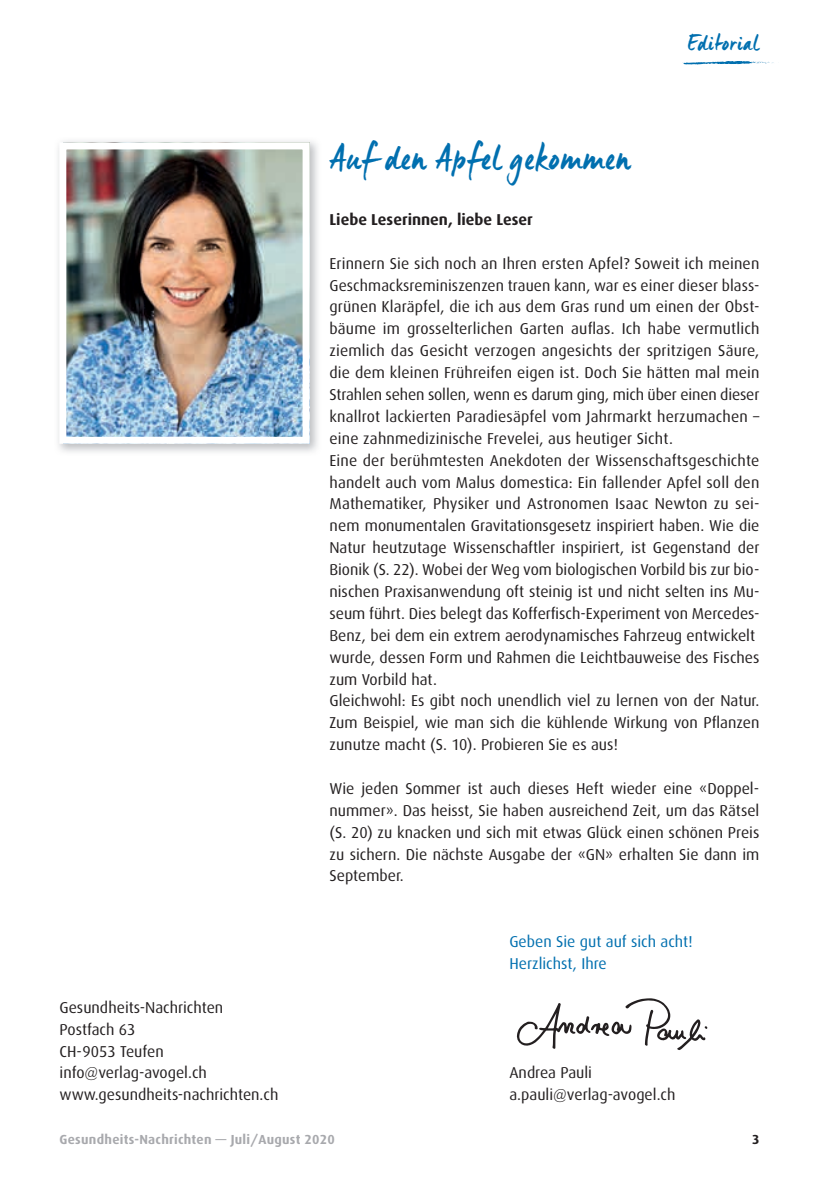
<style>
.page{position:relative;width:819px;height:1191px;background:#fff}
.page>*{position:absolute;margin:0;border:0;box-sizing:border-box;transform-origin:0 0}
.t1{font:35px "Manus";letter-spacing:.03em;color:#006faf}
.t2{font:22.75px "Manus";letter-spacing:.055em;color:#006faf}
.t3{font:15.75px/21.9px "Dax";color:#231f20}
.t4{font:15.75px/21.9px "Dax";color:#006faf}
.t5{font:700 15.75px "Dax";color:#231f20}
.t6{font:700 13.12px "Dax";letter-spacing:.02em;color:#a8a9ad}
.t7{font:700 13.12px "Dax";color:#231f20}
</style>
<div class="page">
<svg style="left:516px;top:998px;width:191px;height:52px"></svg>
<img style="left:58px;top:141px;width:260px;height:311px">
<img style="left:59px;top:142px;width:250px;height:302px">
<svg style="left:682px;top:61px;width:92px;height:4px"></svg>
<h2 class="t2" style="left:688px;top:28px;width:72px">Editorial</h2>
<h1 class="t1" style="left:329px;top:136px;width:302px">Auf den Apfel gekommen</h1>
<p class="t5" style="left:329px;top:211px;width:205px">Liebe Leserinnen, liebe Leser</p>
<p class="t3" style="left:329px;top:252px;width:431px">Erinnern Sie sich noch an Ihren ersten Apfel? Soweit ich meinen Geschmacksreminiszenzen trauen kann, war es einer dieser blass&shy;grünen Klaräpfel, die ich aus dem Gras rund um einen der Obst&shy;bäume im grosselterlichen Garten auflas. Ich habe vermutlich ziemlich das Gesicht verzogen angesichts der spritzigen Säure, die dem kleinen Frühreifen eigen ist. Doch Sie hätten mal mein Strahlen sehen sollen, wenn es darum ging, mich über einen dieser knallrot lackierten Paradiesäpfel vom Jahrmarkt herzumachen – eine zahnmedizinische Frevelei, aus heutiger Sicht.<br>Eine der berühmtesten Anekdoten der Wissenschaftsgeschichte handelt auch vom Malus domestica: Ein fallender Apfel soll den Mathematiker, Physiker und Astronomen Isaac Newton zu sei&shy;nem monumentalen Gravitationsgesetz inspiriert haben. Wie die Natur heutzutage Wissenschaftler inspiriert, ist Gegenstand der Bionik (S. 22). Wobei der Weg vom biologischen Vorbild bis zur bio&shy;nischen Praxisanwendung oft steinig ist und nicht selten ins Mu&shy;seum führt. Dies belegt das Kofferfisch-Experiment von Mercedes-Benz, bei dem ein extrem aerodynamisches Fahrzeug entwickelt wurde, dessen Form und Rahmen die Leichtbauweise des Fisches zum Vorbild hat.<br>Gleichwohl: Es gibt noch unendlich viel zu lernen von der Natur.<br>Zum Beispiel, wie man sich die kühlende Wirkung von Pflanzen zunutze macht (S. 10). Probieren Sie es aus!</p>
<p class="t3" style="left:329px;top:777px;width:431px;text-align:justify">Wie jeden Sommer ist auch dieses Heft wieder eine «Doppel&shy;nummer». Das heisst, Sie haben ausreichend Zeit, um das Rätsel (S. 20) zu knacken und sich mit etwas Glück einen schönen Preis zu sichern. Die nächste Ausgabe der «GN» erhalten Sie dann im September.</p>
<p class="t3" style="left:60px;top:996px;width:220px">Gesundheits-Nachrichten<br>Postfach 63<br>CH-9053 Teufen info@verlag-avogel.ch www.gesundheits-nachrichten.ch</p>
<p class="t4" style="left:509px;top:931px;width:185px">Geben Sie gut auf sich acht!<br>Herzlichst, Ihre</p>
<p class="t3" style="left:509px;top:1062px;width:168px">Andrea Pauli a.pauli@verlag-avogel.ch</p>
<p class="t6" style="left:60px;top:1132px;width:277px">Gesundheits-Nachrichten — Juli/August 2020</p>
<p class="t7" style="left:752px;top:1132px;width:9px">3</p>
</div>
